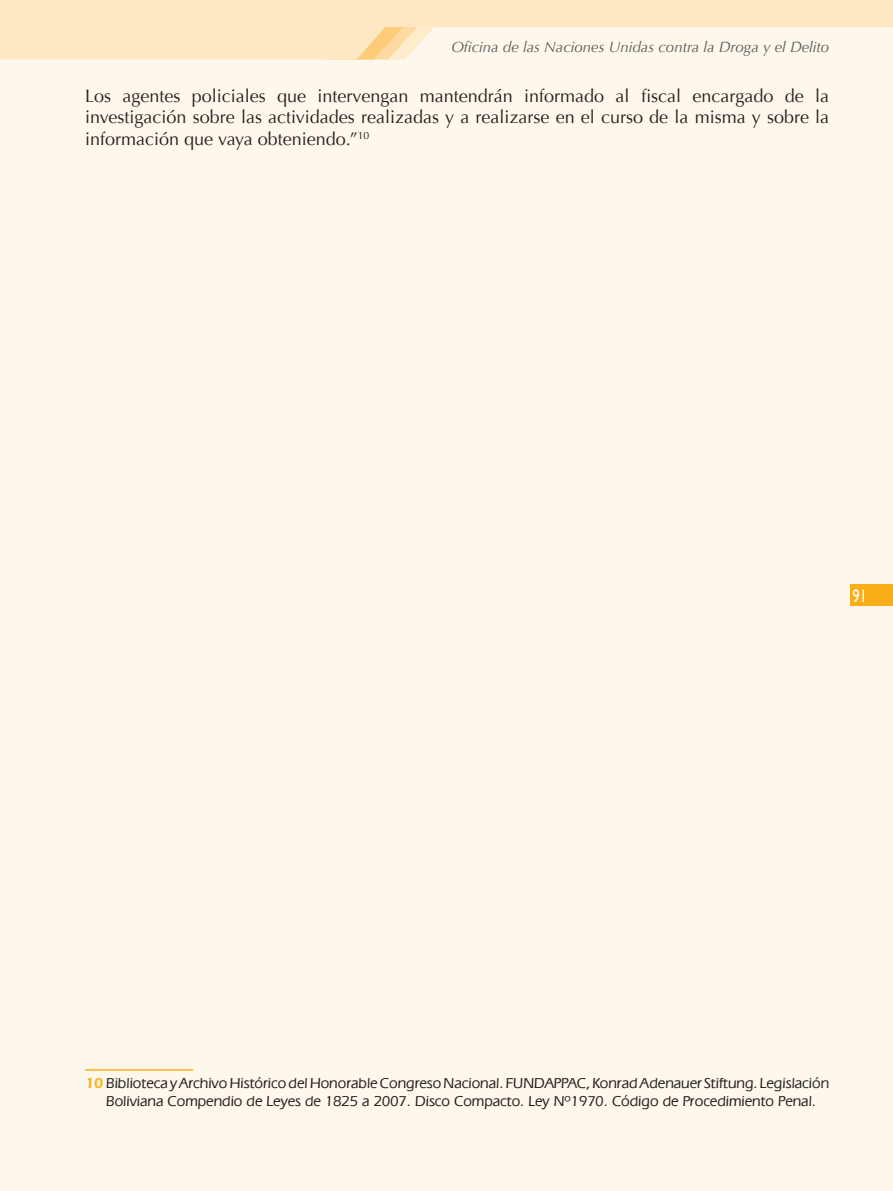
<style>
.page{position:relative;width:893px;height:1191px;background:#fef7eb}
.page>*{position:absolute;margin:0;border:0;box-sizing:border-box;transform-origin:0 0}
.t1{font:18px/21.6px "Optima";color:#231f20;text-align:justify}
.t2{font:18px "Gill Sans";color:#fff;scale:.8 1}
.t3{font:500 15px/18px "Eras IT Cby BT";color:#231f20;text-align:center}
.t4{font:italic 15px "Optima";color:#57585a}
.s1{font-family:"Eras ITC";font-weight:600;color:#faaf18}
</style>
<div class="page">
<svg style="left:0;top:0;width:893px;height:60px;fill:#fee8c3"></svg>
<div style="left:850px;top:584px;width:43px;height:22px;background:#faaf18"></div>
<hr style="left:85px;top:1069px;width:108px;height:1px;background:#faaf18">
<p class="t4" style="left:451px;top:38px;width:379px">Oficina de las Naciones Unidas contra la Droga y el Delito</p>
<p class="t1" style="left:85px;top:85px;width:746px">Los agentes policiales que intervengan mantendrán informado al fiscal encargado de la investigación sobre las actividades realizadas y a realizarse en el curso de la misma y sobre la información que vaya obteniendo.”<sup>10</sup></p>
<p class="t2" style="left:853px;top:585px;width:19px">91</p>
<p class="t3" style="left:85px;top:1073px;width:746px"><span class="s1">10</span> Biblioteca y Archivo Histórico del Honorable Congreso Nacional. FUNDAPPAC, Konrad Adenauer Stiftung. Legislación<br>Boliviana Compendio de Leyes de 1825 a 2007. Disco Compacto. Ley Nº1970. Código de Procedimiento Penal.</p>
</div>
